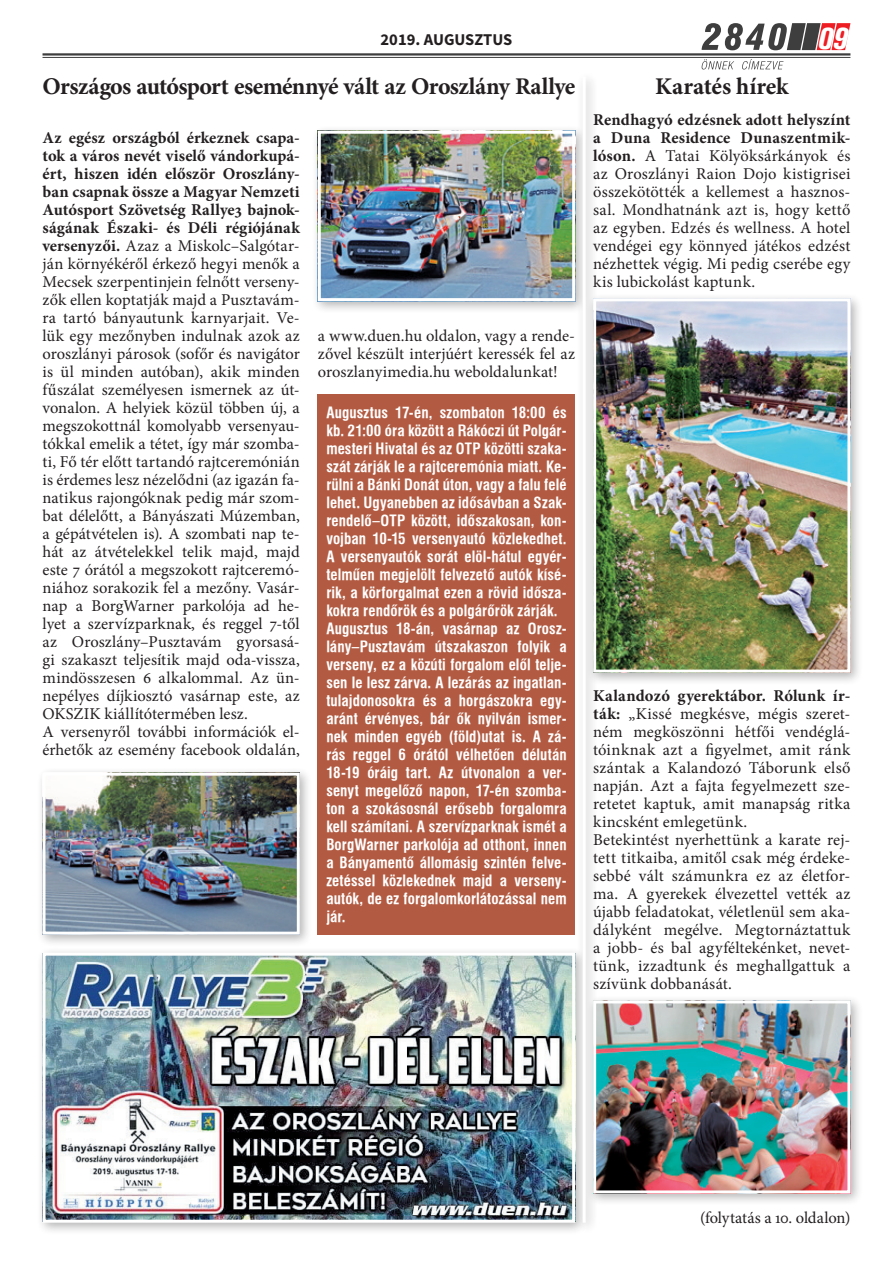
<style>
.page{position:relative;width:893px;height:1263px;background:#fff}
.page>*{position:absolute;margin:0;border:0;box-sizing:border-box;transform-origin:0 0}
.t1{font:italic 700 30px "Akzidenz Grotesk Cn X PFL";color:#fff}
.t2{font:700 24px "Minion Pro";letter-spacing:-.02em;color:#231f20}
.t3{font:700 24px "Minion Pro";color:#231f20}
.t4{font:16.5px/18px "Minion Pro";letter-spacing:.005em;color:#231f20}
.t5{font:16.5px "Minion Pro";letter-spacing:-.015em;color:#231f20}
.t6{font:700 16.5px "Source Sans Pro";color:#231f20}
.t7{font:700 15px/18px "Swiss 721 Cn PFL";letter-spacing:.005em;color:#fff}
.s1{font-weight:700}
</style>
<div class="page">
<svg style="left:702px;top:23px;width:148px;height:27px"></svg>
<svg style="left:702px;top:59px;width:32px;height:10px"></svg>
<svg style="left:742px;top:59px;width:41px;height:10px"></svg>
<hr style="left:43px;top:53px;width:807px;height:3px;background:#3e3e3f">
<hr style="left:43px;top:57px;width:807px;height:1px;background:#3e3e3f">
<div style="left:36px;top:946px;width:551px;height:289px;background:#231f20;opacity:.33"></div>
<img style="left:47px;top:957px;width:524px;height:262px">
<div style="left:43px;top:953px;width:532px;height:270px;border:3px solid #fff"></div>
<div style="left:318px;top:395px;width:257px;height:540px;background:#b25b42"></div>
<div style="left:311px;top:124px;width:277px;height:189px;background:#231f20;opacity:.33"></div>
<img style="left:322px;top:135px;width:249px;height:162px">
<div style="left:318px;top:131px;width:257px;height:170px;border:3px solid #fff"></div>
<div style="left:36px;top:766px;width:276px;height:181px;background:#231f20;opacity:.33"></div>
<img style="left:47px;top:777px;width:249px;height:154px">
<div style="left:43px;top:773px;width:257px;height:162px;border:3px solid #fff"></div>
<div style="left:576px;top:71px;width:22px;height:1163px;background:#231f20;opacity:.33"></div>
<hr style="left:583px;top:77px;width:3px;height:1146px;background:#fff">
<div style="left:587px;top:292px;width:276px;height:393px;background:#231f20;opacity:.33"></div>
<img style="left:597px;top:302px;width:249px;height:367px">
<div style="left:593px;top:298px;width:257px;height:375px;border:3px solid #fff"></div>
<div style="left:587px;top:994px;width:276px;height:212px;background:#231f20;opacity:.33"></div>
<img style="left:597px;top:1004px;width:249px;height:185px">
<div style="left:593px;top:1000px;width:257px;height:193px;border:3px solid #fff"></div>
<p class="t6" style="left:381px;top:29px;width:133px">2019. AUGUSZTUS</p>
<h2 class="t2" style="left:43px;top:69px;width:534px">Országos autósport eseménnyé vált az Oroszlány Rallye</h2>
<p class="t4" style="left:43px;top:128px;width:259px"><span class="s1">Az egész országból érkeznek csapa&shy;tok a város nevét viselő vándorkupá&shy;ért, hiszen idén először Oroszlány&shy;ban csapnak össze a Magyar Nemzeti Autósport Szövetség Rallye3 bajnok&shy;ságának Északi- és Déli régiójának versenyzői.</span> Azaz a Miskolc–Salgótar&shy;ján környékéről érkező hegyi menők a Mecsek szerpentinjein felnőtt verseny&shy;zők ellen koptatják majd a Pusztavám&shy;ra tartó bányautunk karnyarjait. Ve&shy;lük egy mezőnyben indulnak azok az oroszlányi párosok (sofőr és navigátor is ül minden autóban), akik minden fűszálat személyesen ismernek az út&shy;vonalon. A helyiek közül többen új, a megszokottnál komolyabb versenyau&shy;tókkal emelik a tétet, így már szomba&shy;ti, Fő tér előtt tartandó rajtceremónián is érdemes lesz nézelődni (az igazán fa&shy;natikus rajongóknak pedig már szom&shy;bat délelőtt, a Bányászati Múzemban, a gépátvételen is). A szombati nap te&shy;hát az átvételekkel telik majd, majd este 7 órától a megszokott rajtceremó&shy;niához sorakozik fel a mezőny. Vasár&shy;nap a BorgWarner parkolója ad he&shy;lyet a szervízparknak, és reggel 7-től az Oroszlány–Pusztavám gyorsasá&shy;gi szakaszt teljesítik majd oda-vissza, mindösszesen 6 alkalommal. Az ün&shy;nepélyes díjkiosztó vasárnap este, az OKSZIK kiállítótermében lesz.<br>A versenyről további információk el&shy;érhetők az esemény facebook oldalán,</p>
<p class="t4" style="left:318px;top:326px;width:259px;text-align:justify">a www.duen.hu oldalon, vagy a rende&shy;zővel készült interjúért keressék fel az oroszlanyimedia.hu weboldalunkat!</p>
<p class="t7" style="left:326px;top:404px;width:242px">Augusztus 17-én, szombaton 18:00 és kb. 21:00 óra között a Rákóczi út Polgár&shy;mesteri Hivatal és az OTP közötti szaka&shy;szát zárják le a rajtceremónia miatt. Ke&shy;rülni a Bánki Donát úton, vagy a falu felé lehet. Ugyanebben az idősávban a Szak&shy;rendelő–OTP között, időszakosan, kon&shy;vojban 10-15 versenyautó közlekedhet.<br>A versenyautók sorát elöl-hátul egyér&shy;telműen megjelölt felvezető autók kísé&shy;rik, a körforgalmat ezen a rövid idősza&shy;kokra rendőrök és a polgárőrök zárják.<br>Augusztus 18-án, vasárnap az Orosz&shy;lány–Pusztavám útszakaszon folyik a verseny, ez a közúti forgalom elől telje&shy;sen le lesz zárva. A lezárás az ingatlan&shy;tulajdonosokra és a horgászokra egy&shy;aránt érvényes, bár ők nyilván ismer&shy;nek minden egyéb (föld)utat is. A zá&shy;rás reggel 6 órától vélhetően délután 18-19 óráig tart. Az útvonalon a ver&shy;senyt megelőző napon, 17-én szomba&shy;ton a szokásosnál erősebb forgalomra kell számítani. A szervízparknak ismét a BorgWarner parkolója ad otthont, innen a Bányamentő állomásig szintén felve&shy;zetéssel közlekednek majd a verseny&shy;autók, de ez forgalomkorlátozással nem jár.</p>
<h1 class="t1" style="left:817px;top:20px;width:32px">09</h1>
<h2 class="t3" style="left:655px;top:69px;width:135px">Karatés hírek</h2>
<p class="t4" style="left:593px;top:110px;width:259px;text-align:justify"><span class="s1">Rendhagyó edzésnek adott helyszínt a Duna Residence Dunaszentmik&shy;lóson.</span> A Tatai Kölyöksárkányok és az Oroszlányi Raion Dojo kistigrisei összekötötték a kellemest a hasznos&shy;sal. Mondhatnánk azt is, hogy kettő az egyben. Edzés és wellness. A hotel vendégei egy könnyed játékos edzést nézhettek végig. Mi pedig cserébe egy kis lubickolást kaptunk.</p>
<p class="t4" style="left:593px;top:686px;width:259px"><span class="s1">Kalandozó gyerektábor. Rólunk ír&shy;ták:</span> „Kissé megkésve, mégis szeret&shy;ném megköszönni hétfői vendéglá&shy;tóinknak azt a figyelmet, amit ránk szántak a Kalandozó Táborunk első napján. Azt a fajta fegyelmezett sze&shy;retetet kaptuk, amit manapság ritka kincsként emlegetünk.<br>Betekintést nyerhettünk a karate rej&shy;tett titkaiba, amitől csak még érdeke&shy;sebbé vált számunkra ez az életfor&shy;ma. A gyerekek élvezettel vették az újabb feladatokat, véletlenül sem aka&shy;dályként megélve. Megtornáztattuk a jobb- és bal agyféltekénket, nevet&shy;tünk, izzadtunk és meghallgattuk a szívünk dobbanását.</p>
<p class="t5" style="left:700px;top:1206px;width:152px">(folytatás a 10. oldalon)</p>
</div>
